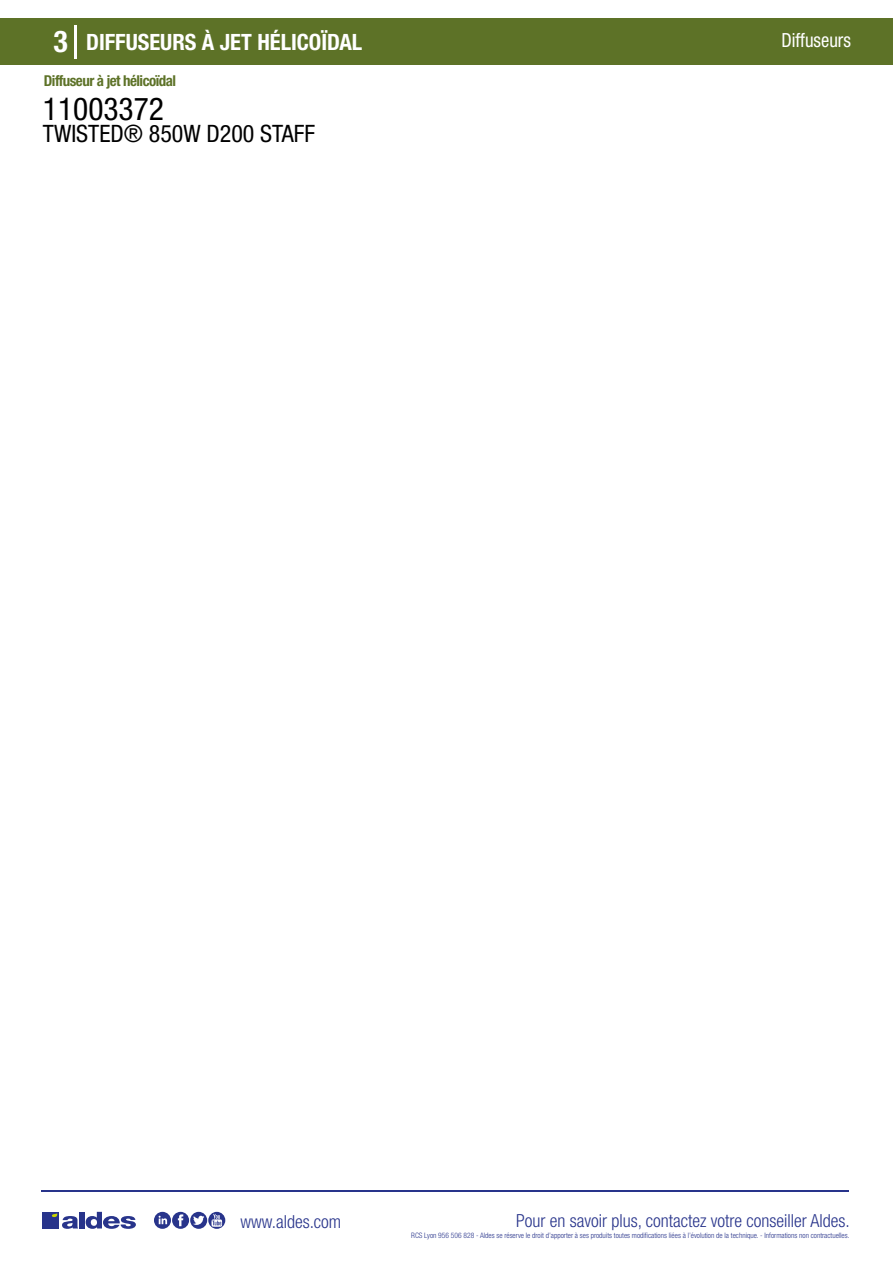
<style>
.page{position:relative;width:893px;height:1263px;background:#fff}
.page>*{position:absolute;margin:0;border:0;box-sizing:border-box;transform-origin:0 0}
.t1{font:condensed 31.5px "Helvetica Neue LT Std";color:#000}
.t2{font:700 condensed 30px "Helvetica Neue LT Std";color:#fff}
.t3{font:condensed 24px "Helvetica Neue LT Std";color:#000}
.t4{font:700 condensed 22.5px "Helvetica Neue LT Std";color:#fff}
.t5{font:condensed 19.5px "Helvetica Neue LT Std";color:#fff;scale:.95 1}
.t6{font:300 condensed 18px "Helvetica Neue";color:#28348b}
.t7{font:700 condensed 15px "Helvetica Neue LT Std";letter-spacing:-.035em;color:#5d7227}
.t8{font:300 condensed 7.5px "Helvetica Neue";color:#28348b}
</style>
<div class="page">
<div style="left:0;top:18px;width:893px;height:46px;background:#5d7227"></div>
<hr style="left:74px;top:25px;width:2px;height:33px;background:#fff">
<hr style="left:41px;top:1190px;width:808px;height:1px;background:#28348b">
<svg style="left:154px;top:1212px;width:71px;height:17px"></svg>
<div style="left:42px;top:1212px;width:17px;height:16px;background:#28348b"></div>
<div style="left:79px;top:1212px;width:5px;height:16px;background:#28348b"></div>
<svg style="left:86px;top:1212px;width:50px;height:17px"></svg>
<svg style="left:52px;top:1213px;width:26px;height:16px"></svg>
<h2 class="t2" style="left:54px;top:24px;width:16px">3</h2>
<h3 class="t4" style="left:86px;top:28px;width:278px">DIFFUSEURS À JET HÉLICOÏDAL</h3>
<h3 class="t5" style="left:781px;top:29px;width:75px">Diffuseurs</h3>
<h3 class="t7" style="left:44px;top:71px;width:134px">Diffuseur à jet hélicoïdal</h3>
<h1 class="t1" style="left:43px;top:91px;width:122px">11003372</h1>
<h3 class="t3" style="left:43px;top:120px;width:274px">TWISTED® 850W D200 STAFF</h3>
<h3 class="t6" style="left:240px;top:1211px;width:102px">www.aldes.com</h3>
<h3 class="t6" style="left:516px;top:1211px;width:335px">Pour en savoir plus, contactez votre conseiller Aldes.</h3>
<p class="t8" style="left:411px;top:1230px;width:440px">RCS Lyon 956 506 828 - Aldes se réserve le droit d’apporter à ses produits toutes modifications liées à l’évolution de la technique. - Informations non contractuelles.</p>
</div>
